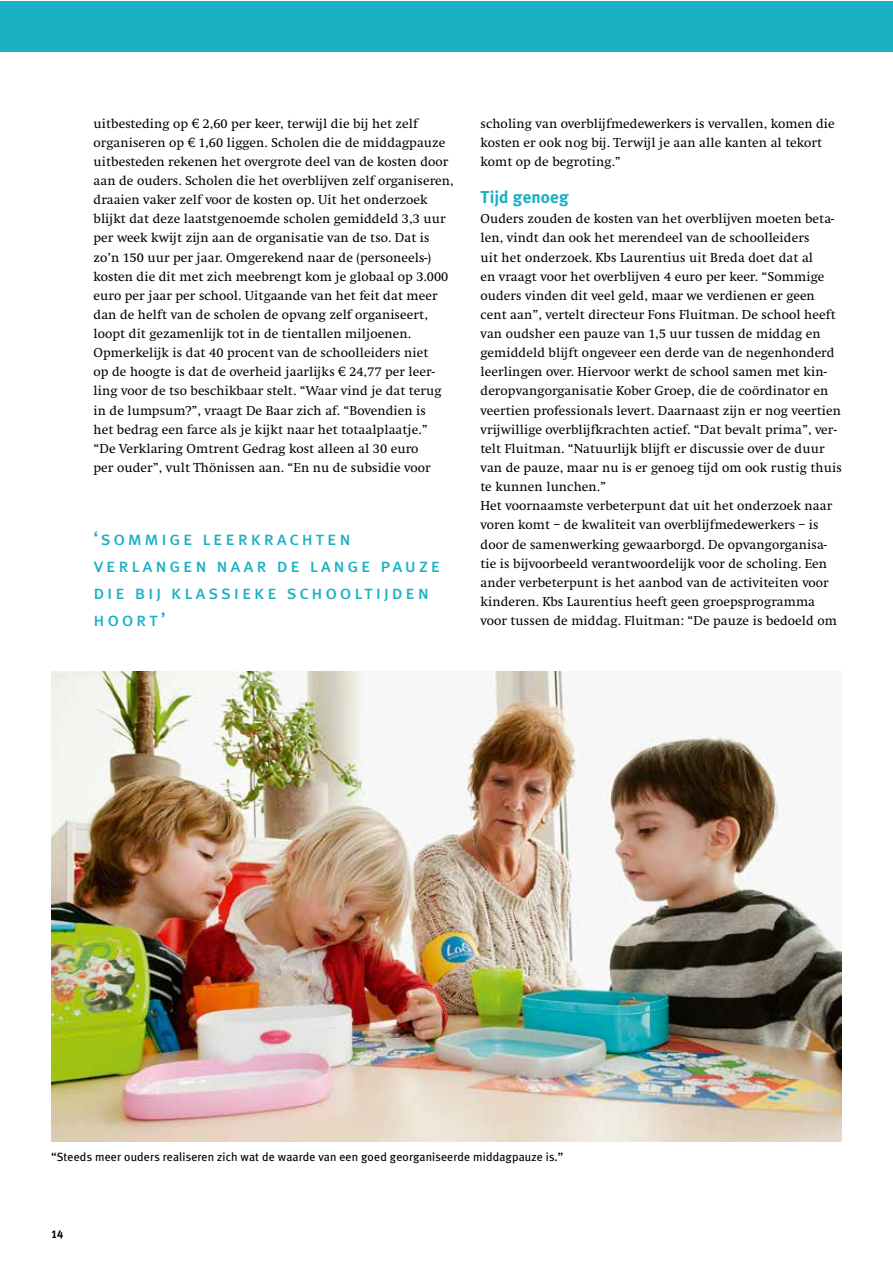
<style>
.page{position:relative;width:893px;height:1263px;background:#fff}
.page>*{position:absolute;margin:0;border:0;box-sizing:border-box;transform-origin:0 0}
.t1{font:19.5px/27px "Meta Plus Book Caps";letter-spacing:.14em;color:#1ab0c4}
.t2{font:700 17.25px "Meta Plus";letter-spacing:.005em;color:#1ab0c4}
.t3{font:13.5px/19.2px "Swift";letter-spacing:.005em;color:#000}
.t4{font:12px "Meta Plus";letter-spacing:.01em;color:#000}
.t5{font:11.25px "Meta Plus Bold Caps";color:#000}
.s1{font-family:"LT Euro Money";font-size:13.05px}
</style>
<div class="page">
<div style="left:0;top:1px;width:892px;height:50px;background:#1ab0c4"></div>
<img style="left:51px;top:672px;width:791px;height:470px">
<p class="t3" style="left:94px;top:114px;width:362px">uitbesteding op <span class="s1">Y</span> 2,60 per keer, terwijl die bij het zelf organiseren op <span class="s1">Y</span> 1,60 liggen. Scholen die de middagpauze uitbesteden rekenen het overgrote deel van de kosten door aan de ouders. Scholen die het overblijven zelf organiseren, draaien vaker zelf voor de kosten op. Uit het onderzoek blijkt dat deze laatstgenoemde scholen gemiddeld 3,3 uur per week kwijt zijn aan de organisatie van de tso. Dat is zo’n 150 uur per jaar. Omgerekend naar de (personeels-) kosten die dit met zich meebrengt kom je globaal op 3.000 euro per jaar per school. Uitgaande van het feit dat meer dan de helft van de scholen de opvang zelf organiseert, loopt dit gezamenlijk tot in de tientallen miljoenen.<br>Opmerkelijk is dat 40 procent van de schoolleiders niet<br>op de hoogte is dat de overheid jaarlijks <span class="s1">Y</span> 24,77 per leer&shy;ling voor de tso beschikbaar stelt. “Waar vind je dat terug in de lumpsum?”, vraagt De Baar zich af. “Bovendien is<br>het bedrag een farce als je kijkt naar het totaalplaatje.”<br>“De Verklaring Omtrent Gedrag kost alleen al 30 euro<br>per ouder”, vult Thönissen aan. “En nu de subsidie voor</p>
<p class="t3" style="left:480px;top:114px;width:356px">scholing van overblijfmedewerkers is vervallen, komen die kosten er ook nog bij. Terwijl je aan alle kanten al tekort komt op de begroting.”</p>
<p class="t2" style="left:480px;top:187px;width:90px">Tijd genoeg</p>
<p class="t3" style="left:480px;top:209px;width:363px">Ouders zouden de kosten van het overblijven moeten beta&shy;len, vindt dan ook het merendeel van de schoolleiders<br>uit het onderzoek. Kbs Laurentius uit Breda doet dat al<br>en vraagt voor het overblijven 4 euro per keer. “Sommige ouders vinden dit veel geld, maar we verdienen er geen cent aan”, vertelt directeur Fons Fluitman. De school heeft van oudsher een pauze van 1,5 uur tussen de middag en gemiddeld blijft ongeveer een derde van de negenhonderd leerlingen over. Hiervoor werkt de school samen met kin&shy;deropvangorganisatie Kober Groep, die de coördinator en veertien professionals levert. Daarnaast zijn er nog veertien vrijwillige overblijfkrachten actief. “Dat bevalt prima”, ver&shy;telt Fluitman. “Natuurlijk blijft er discussie over de duur van de pauze, maar nu is er genoeg tijd om ook rustig thuis te kunnen lunchen.”<br>Het voornaamste verbeterpunt dat uit het onderzoek naar voren komt – de kwaliteit van overblijfmedewerkers – is door de samenwerking gewaarborgd. De opvangorganisa&shy;tie is bijvoorbeeld verantwoordelijk voor de scholing. Een ander verbeterpunt is het aanbod van de activiteiten voor kinderen. Kbs Laurentius heeft geen groepsprogramma voor tussen de middag. Fluitman: “De pauze is bedoeld om</p>
<h1 class="t1" style="left:94px;top:524px;width:348px">‘sommige leerkrachten verlangen naar de lange pauze die bij klassieke schooltijden hoort’</h1>
<p class="t4" style="left:51px;top:1150px;width:514px">“Steeds meer ouders realiseren zich wat de waarde van een goed georganiseerde middagpauze is.”</p>
<p class="t5" style="left:51px;top:1227px;width:14px">14</p>
</div>
